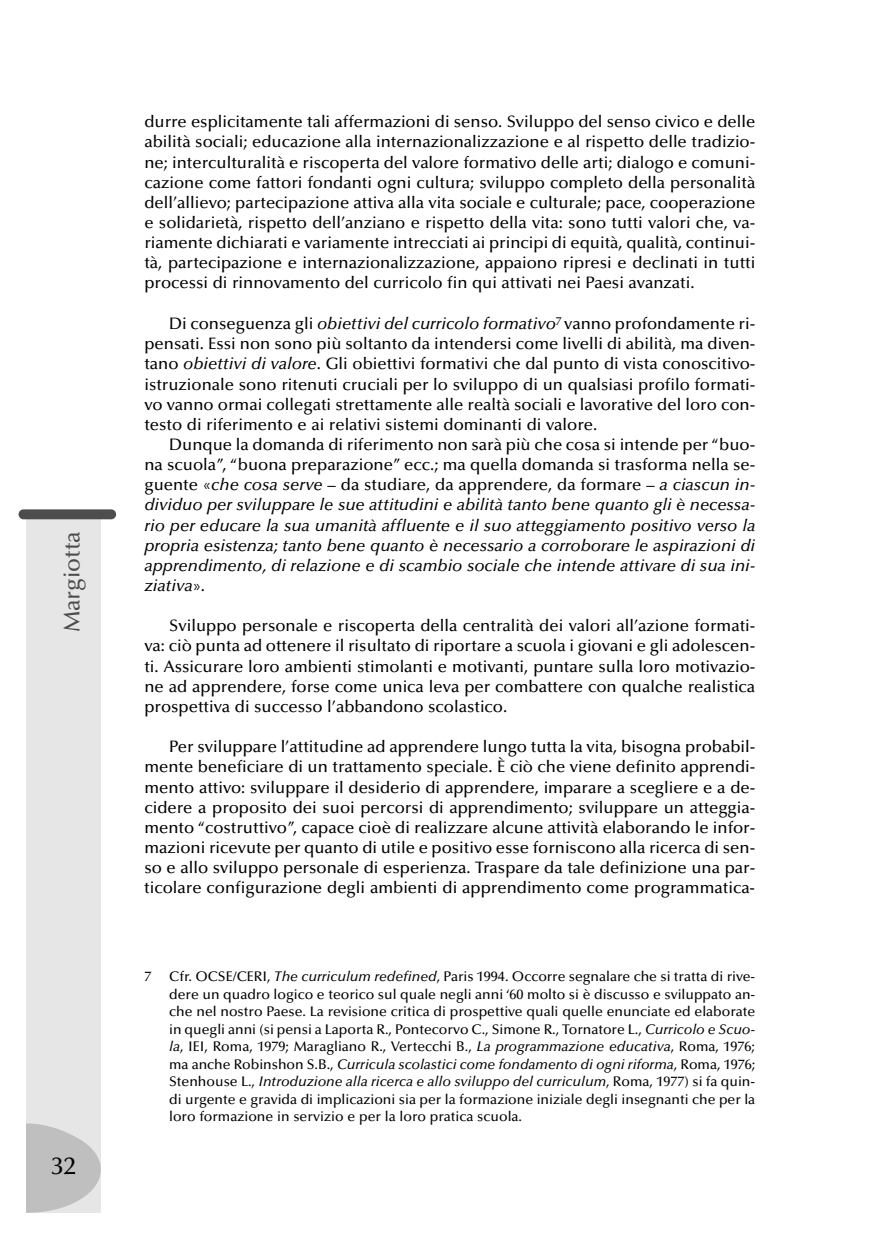
<style>
.page{position:relative;width:869px;height:1241px;background:#fff}
.page>*{position:absolute;margin:0;border:0;box-sizing:border-box;transform-origin:0 0}
.t1{font:500 24.5px "Optima";color:#000}
.t2{font:500 22.75px "Optima";color:#4d4d4d}
.t3{font:500 16.62px/20.1px "Optima";color:#000;text-align:justify}
.t4{font:italic 500 16.62px "Optima";color:#000}
.t5{font:500 14px/17.5px "Optima";color:#000;text-align:justify}
.s1{font-style:italic}
.s2{font-style:normal}
</style>
<div class="page">
<div style="left:27px;top:517px;width:74px;height:695px;background:#e6e6e6"></div>
<div style="left:19px;top:509px;width:97px;height:10px;background:#4d4d4d;border-radius:5px"></div>
<svg style="left:26px;top:1122px;width:75px;height:90px"></svg>
<p class="t2" style="left:63px;top:632px;width:103px;rotate:-90deg">Margiotta</p>
<p class="t1" style="left:52px;top:1156px;width:26px">32</p>
<p class="t3" style="left:144px;top:113px;width:612px">durre esplicitamente tali affermazioni di senso. Sviluppo del senso civico e delle abilità sociali; educazione alla internazionalizzazione e al rispetto delle tradizio&shy;ne; interculturalità e riscoperta del valore formativo delle arti; dialogo e comuni&shy;cazione come fattori fondanti ogni cultura; sviluppo completo della personalità dell’allievo; partecipazione attiva alla vita sociale e culturale; pace, cooperazione e solidarietà, rispetto dell’anziano e rispetto della vita: sono tutti valori che, va&shy;riamente dichiarati e variamente intrecciati ai principi di equità, qualità, continui&shy;tà, partecipazione e internazionalizzazione, appaiono ripresi e declinati in tutti processi di rinnovamento del curricolo fin qui attivati nei Paesi avanzati.</p>
<p class="t3" style="left:169px;top:315px;width:587px">Di conseguenza gli <span class="s1">obiettivi del curricolo formativo</span><sup>7</sup> vanno profondamente ri-</p>
<p class="t3" style="left:144px;top:335px;width:612px">pensati. Essi non sono più soltanto da intendersi come livelli di abilità, ma diven-</p>
<p class="t3" style="left:144px;top:355px;width:612px">tano <span class="s1">obiettivi di valore</span>. Gli obiettivi formativi che dal punto di vista conoscitivo-</p>
<p class="t3" style="left:144px;top:375px;width:612px">istruzionale sono ritenuti cruciali per lo sviluppo di un qualsiasi profilo formati-</p>
<p class="t3" style="left:144px;top:395px;width:612px">vo vanno ormai collegati strettamente alle realtà sociali e lavorative del loro con-</p>
<p class="t3" style="left:144px;top:416px;width:454px">testo di riferimento e ai relativi sistemi dominanti di valore.</p>
<p class="t3" style="left:169px;top:436px;width:587px">Dunque la domanda di riferimento non sarà più che cosa si intende per “buo-</p>
<p class="t3" style="left:144px;top:456px;width:612px">na scuola”, “buona preparazione” ecc.; ma quella domanda si trasforma nella se-</p>
<p class="t3" style="left:144px;top:476px;width:612px">guente «<span class="s1">che cosa serve</span> – da studiare, da apprendere, da formare – <span class="s1">a ciascun in-</span></p>
<p class="t4" style="left:144px;top:498px;width:612px">dividuo per sviluppare le sue attitudini e abilità tanto bene quanto gli è necessa-</p>
<p class="t4" style="left:144px;top:518px;width:612px">rio per educare la sua umanità affluente e il suo atteggiamento positivo verso la</p>
<p class="t4" style="left:144px;top:538px;width:612px">propria esistenza; tanto bene quanto è necessario a corroborare le aspirazioni di</p>
<p class="t4" style="left:144px;top:558px;width:612px">apprendimento, di relazione e di scambio sociale che intende attivare di sua ini-</p>
<p class="t4" style="left:144px;top:579px;width:62px">ziativa<span class="s2">».</span></p>
<p class="t3" style="left:144px;top:617px;width:612px;text-indent:25px">Sviluppo personale e riscoperta della centralità dei valori all’azione formati&shy;va: ciò punta ad ottenere il risultato di riportare a scuola i giovani e gli adolescen&shy;ti. Assicurare loro ambienti stimolanti e motivanti, puntare sulla loro motivazio&shy;ne ad apprendere, forse come unica leva per combattere con qualche realistica prospettiva di successo l’abbandono scolastico.</p>
<p class="t3" style="left:144px;top:738px;width:612px;text-indent:25px">Per sviluppare l’attitudine ad apprendere lungo tutta la vita, bisogna probabil&shy;mente beneficiare di un trattamento speciale. È ciò che viene definito apprendi&shy;mento attivo: sviluppare il desiderio di apprendere, imparare a scegliere e a de&shy;cidere a proposito dei suoi percorsi di apprendimento; sviluppare un atteggia&shy;mento “costruttivo”, capace cioè di realizzare alcune attività elaborando le infor&shy;mazioni ricevute per quanto di utile e positivo esse forniscono alla ricerca di sen&shy;so e allo sviluppo personale di esperienza. Traspare da tale definizione una par&shy;ticolare configurazione degli ambienti di apprendimento come programmatica-</p>
<p class="t5" style="left:144px;top:969px;width:8px">7</p>
<p class="t5" style="left:169px;top:969px;width:587px">Cfr. OCSE/CERI, <span class="s1">The curriculum redefined</span>, Paris 1994. Occorre segnalare che si tratta di rive&shy;dere un quadro logico e teorico sul quale negli anni ‘60 molto si è discusso e sviluppato an&shy;che nel nostro Paese. La revisione critica di prospettive quali quelle enunciate ed elaborate in quegli anni (si pensi a Laporta R., Pontecorvo C., Simone R., Tornatore L., <span class="s1">Curricolo e Scuo&shy;la</span>, IEI, Roma, 1979; Maragliano R., Vertecchi B., <span class="s1">La programmazione educativa</span>, Roma, 1976; ma anche Robinshon S.B., <span class="s1">Curricula scolastici come fondamento di ogni riforma</span>, Roma, 1976; Stenhouse L., <span class="s1">Introduzione alla ricerca e allo sviluppo del curriculum</span>, Roma, 1977) si fa quin&shy;di urgente e gravida di implicazioni sia per la formazione iniziale degli insegnanti che per la loro formazione in servizio e per la loro pratica scuola.</p>
</div>
